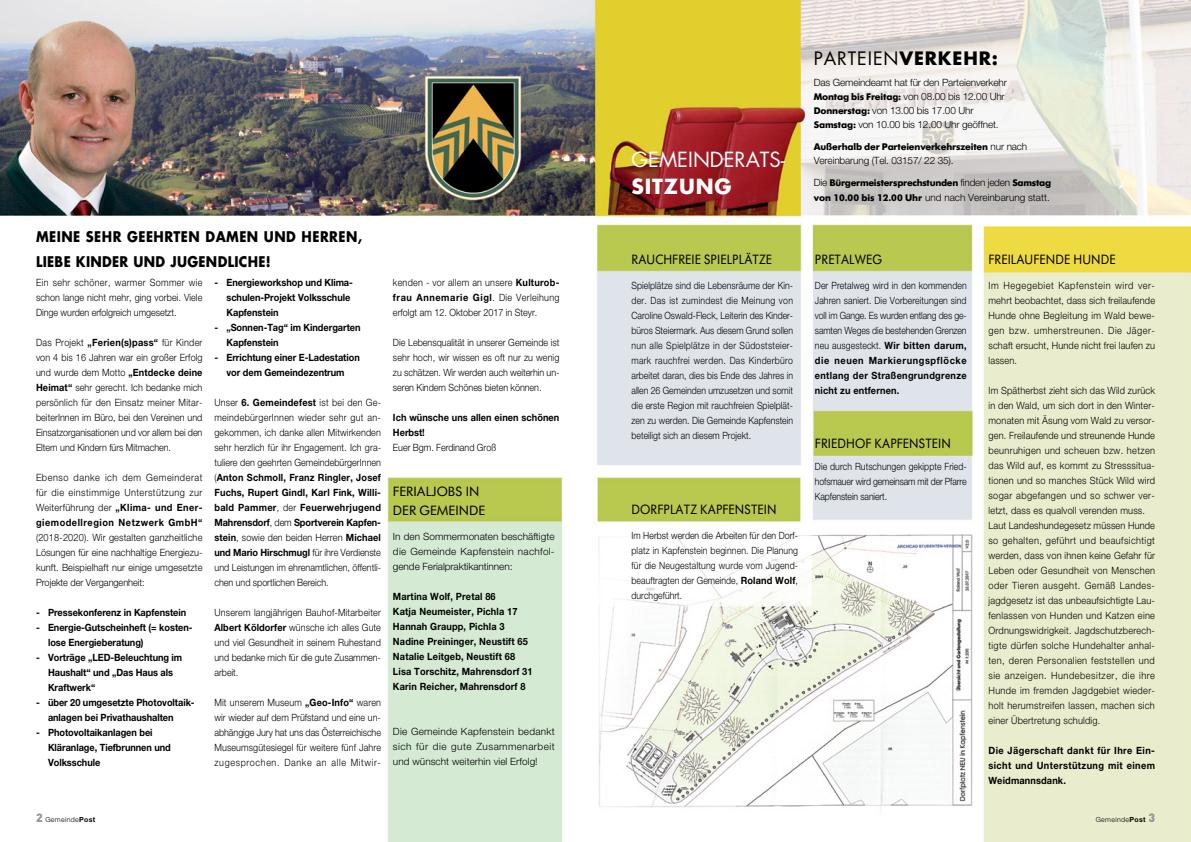
<style>
.page{position:relative;width:1191px;height:842px;background:#fff}
.page>*{position:absolute;margin:0;border:0;box-sizing:border-box;transform-origin:0 0}
.t1{font:20.3px "Futura";color:#fff}
.t2{font:700 20.3px "Futura";letter-spacing:.04em;color:#fff}
.t3{font:700 18px "Futura";color:#000}
.t4{font:18px "Futura";color:#000}
.t5{font:700 14.3px/25.1px "Futura";letter-spacing:.035em;color:#000;scale:.9 1}
.t6{font:14px "Futura SB";letter-spacing:.01em;color:#000;scale:.92 1}
.t7{font:14px/19px "Futura SB";letter-spacing:.01em;color:#000}
.t8{font:300 10px/15px "Helvetica Neue";letter-spacing:.015em;color:#000;text-align:justify;scale:.9 1}
.t9{font:300 10px/15px "Helvetica Neue";letter-spacing:.015em;color:#000;text-align:justify;scale:.92 1}
.t10{font:300 10px/15px "Helvetica Neue";letter-spacing:.015em;color:#000;text-align:justify;scale:.87 1}
.t11{font:700 10px/15px "Helvetica Neue";letter-spacing:-.005em;color:#000;scale:.92 1}
.t12{font:300 10px/15px "Helvetica Neue";letter-spacing:.015em;color:#000;text-align:justify}
.t13{font:300 10px/14px "Helvetica Neue";letter-spacing:-.015em;color:#000}
.t14{font:700 10px/15px "Helvetica Neue";letter-spacing:.015em;color:#000;scale:.92 1}
.t15{font:700 10px "Futura SB";letter-spacing:-.015em;color:#000}
.t16{font:300 10px "Helvetica Neue";letter-spacing:-.005em;color:#000;scale:.9 1}
.t17{font:300 7px "Helvetica Neue";letter-spacing:.05em;color:#000}
.s1{font-weight:700}
.s2{font-weight:400}
.s3{font-family:"Futura SB";font-weight:700}
.s4{font-family:"Helvetica Neue";font-weight:300}
.s5{font-family:"DIN";font-weight:900;font-size:12px;color:#939598}
</style>
<div class="page">
<img style="left:0;top:0;width:1191px;height:842px">
<h3 class="t5" style="left:36px;top:224px;width:364px">MEINE SEHR GEEHRTEN DAMEN UND HERREN,<br>LIEBE KINDER UND JUGENDLICHE!</h3>
<p class="t8" style="left:36px;top:274px;width:186px">Ein sehr schöner, warmer Sommer wie schon lange nicht mehr, ging vorbei. Viele Dinge wurden erfolgreich umgesetzt.</p>
<p class="t8" style="left:36px;top:334px;width:187px">Das Projekt <span class="s1">„Ferien(s)pass“</span> für Kinder von 4 bis 16 Jahren war ein großer Erfolg und wurde dem Motto <span class="s1">„Entdecke deine Heimat“</span> sehr gerecht. Ich bedanke mich persönlich für den Einsatz meiner Mitar&shy;beiterInnen im Büro, bei den Vereinen und Einsatzorganisationen und vor allem bei den Eltern und Kindern fürs Mitmachen.</p>
<p class="t9" style="left:36px;top:469px;width:182px">Ebenso danke ich dem Gemeinderat für die einstimmige Unterstützung zur Weiterführung der <span class="s1">„Klima- und Ener&shy;giemodellregion Netzwerk GmbH“</span></p>
<p class="t9" style="left:36px;top:529px;width:182px">(2018-2020). Wir gestalten ganzheitliche Lösungen für eine nachhaltige Energiezu&shy;kunft. Beispielhaft nur einige umgesetzte Projekte der Vergangenheit:</p>
<p class="t11" style="left:36px;top:604px;width:165px">- Pressekonferenz in Kapfenstein</p>
<p class="t11" style="left:48px;top:619px;width:159px;text-indent:-12px">- Energie-Gutscheinheft (= kosten&shy;lose Energieberatung)</p>
<p class="t11" style="left:48px;top:649px;width:147px;text-indent:-12px">- Vorträge „LED-Beleuchtung im<br>Haushalt“ und „Das Haus als<br>Kraftwerk“</p>
<p class="t11" style="left:48px;top:694px;width:161px;text-indent:-12px">- über 20 umgesetzte Photovoltaik&shy;anlagen bei Privathaushalten</p>
<p class="t11" style="left:48px;top:724px;width:135px;text-indent:-12px">- Photovoltaikanlagen bei<br>Kläranlage, Tiefbrunnen und<br>Volksschule</p>
<p class="t11" style="left:226px;top:274px;width:139px;text-indent:-12px">- Energieworkshop und Klima&shy;schulen-Projekt Volksschule<br>Kapfenstein</p>
<p class="t11" style="left:226px;top:319px;width:147px;text-indent:-12px">- „Sonnen-Tag“ im Kindergarten<br>Kapfenstein</p>
<p class="t11" style="left:214px;top:349px;width:159px;text-align:center">- Errichtung einer E-Ladestation vor dem Gemeindezentrum</p>
<p class="t8" style="left:214px;top:394px;width:187px">Unser <span class="s1">6. Gemeindefest</span> ist bei den Ge&shy;meindebürgerInnen wieder sehr gut an&shy;gekommen, ich danke allen Mitwirkenden sehr herzlich für ihr Engagement. Ich gra&shy;tuliere den geehrten GemeindebürgerInnen (<span class="s1">Anton Schmoll, Franz Ringler, Josef Fuchs, Rupert Gindl, Karl Fink, Willi&shy;bald Pammer</span>, der <span class="s1">Feuerwehrjugend Mahrensdorf</span>, dem <span class="s1">Sportverein Kapfen&shy;stein</span>, sowie den beiden Herren <span class="s1">Michael und Mario Hirschmugl</span> für ihre Verdienste und Leistungen im ehrenamtlichen, öffentli&shy;chen und sportlichen Bereich.</p>
<p class="t8" style="left:214px;top:604px;width:186px">Unserem langjährigen Bauhof-Mitarbeiter <span class="s1">Albert Köldorfer</span> wünsche ich alles Gute und viel Gesundheit in seinem Ruhestand und bedanke mich für die gute Zusammen&shy;arbeit.</p>
<p class="t8" style="left:214px;top:694px;width:187px">Mit unserem Museum <span class="s1">„Geo-Info“</span> waren wir wieder auf dem Prüfstand und eine un&shy;abhängige Jury hat uns das Österreichische Museumsgütesiegel für weitere fünf Jahre zugesprochen. Danke an alle Mitwir-</p>
<p class="t8" style="left:393px;top:275px;width:186px">kenden - vor allem an unsere <span class="s1">Kulturob&shy;frau Annemarie Gigl</span>. Die Verleihung erfolgt am 12. Oktober 2017 in Steyr.</p>
<p class="t8" style="left:393px;top:335px;width:187px">Die Lebensqualität in unserer Gemeinde ist sehr hoch, wir wissen es oft nur zu wenig zu schätzen. Wir werden auch weiterhin un&shy;seren Kindern Schönes bieten können.</p>
<p class="t11" style="left:393px;top:410px;width:182px">Ich wünsche uns allen einen schönen<br>Herbst!</p>
<p class="t16" style="left:393px;top:442px;width:116px">Euer Bgm. Ferdinand Groß</p>
<h3 class="t7" style="left:393px;top:482px;width:94px">FERIALJOBS IN<br>DER GEMEINDE</h3>
<p class="t12" style="left:393px;top:529px;width:163px">In den Sommermonaten beschäftigte die Gemeinde Kapfenstein nachfol&shy;gende Ferialpraktikantinnen:</p>
<p class="t14" style="left:393px;top:589px;width:153px">Martina Wolf, Pretal 86<br>Katja Neumeister, Pichla 17<br>Hannah Graupp, Pichla 3<br>Nadine Preininger, Neustift 65<br>Natalie Leitgeb, Neustift 68<br>Lisa Torschitz, Mahrensdorf 31<br>Karin Reicher, Mahrensdorf 8</p>
<p class="t12" style="left:393px;top:724px;width:163px">Die Gemeinde Kapfenstein bedankt sich für die gute Zusammenarbeit und wünscht weiterhin viel Erfolg!</p>
<h1 class="t1" style="left:631px;top:146px;width:155px">GEMEIN DERATS-</h1>
<h1 class="t2" style="left:631px;top:173px;width:101px">SITZUNG</h1>
<h2 class="t4" style="left:814px;top:47px;width:21px">PARTEIE</h2>
<h2 class="t3" style="left:883px;top:46px;width:83px"><span class="s2">N</span>VERKEHR</h2>
<h2 class="t3" style="left:991px;top:46px;width:8px">:</h2>
<p class="t13" style="left:814px;top:75px;width:195px">Das Gemeindeamt hat für den Parteienverkehr <span class="s3">Montag bis Freitag:</span> von 08.00 bis 12.00 Uhr <span class="s3">Donnerstag:</span> von 13.00 bis 17.00 Uhr <span class="s3">Samstag:</span> von 10.00 bis 12.00 Uhr geöffnet.</p>
<p class="t15" style="left:814px;top:141px;width:215px">Außerhalb der Parteienverkehrszeiten <span class="s4">nur nach</span></p>
<p class="t13" style="left:814px;top:153px;width:141px">Vereinbarung (Tel. 03157/ 22 35).</p>
<p class="t15" style="left:814px;top:177px;width:239px"><span class="s4">Die</span> Bürgermeistersprechstunden <span class="s4">finden jeden</span> Samstag</p>
<p class="t12" style="left:814px;top:190px;width:237px"><span class="s3">von 10.00 bis 12.00 Uhr</span> und nach Vereinbarung statt.</p>
<h3 class="t6" style="left:631px;top:252px;width:154px">RAUCHFREIE SPIELPLÄTZE</h3>
<p class="t10" style="left:631px;top:278px;width:187px">Spielplätze sind die Lebensräume der Kin&shy;der. Das ist zumindest die Meinung von Caroline Oswald-Fleck, Leiterin des Kinder&shy;büros Steiermark. Aus diesem Grund sollen nun alle Spielplätze in der Südoststeier&shy;mark rauchfrei werden. Das Kinderbüro arbeitet daran, dies bis Ende des Jahres in allen 26 Gemeinden umzusetzen und somit die erste Region mit rauchfreien Spielplät&shy;zen zu werden. Die Gemeinde Kapfenstein beteiligt sich an diesem Projekt.</p>
<h3 class="t6" style="left:631px;top:501px;width:159px">DORFPLATZ KAPFENSTEIN</h3>
<p class="t10" style="left:631px;top:527px;width:193px">Im Herbst werden die Arbeiten für den Dorf&shy;platz in Kapfenstein beginnen. Die Planung für die Neugestaltung wurde vom Jugend&shy;beauftragten der Gemeinde, <span class="s1">Roland Wolf</span>, durchgeführt.</p>
<h3 class="t6" style="left:815px;top:252px;width:75px">PRETALWEG</h3>
<p class="t10" style="left:815px;top:278px;width:176px">Der Pretalweg wird in den kommenden Jahren saniert. Die Vorbereitungen sind voll im Gange. Es wurden entlang des ge&shy;samten Weges die bestehenden Grenzen neu ausgesteckt. <span class="s1">Wir bitten darum, die neuen Markierungspflöcke entlang der Straßengrundgrenze nicht zu entfernen.</span></p>
<h3 class="t6" style="left:815px;top:436px;width:149px">FRIEDHOF KAPFENSTEIN</h3>
<p class="t10" style="left:815px;top:459px;width:176px">Die durch Rutschungen gekippte Fried&shy;hofsmauer wird gemeinsam mit der Pfarre Kapfenstein saniert.</p>
<h3 class="t6" style="left:988px;top:252px;width:140px">FREILAUFENDE HUNDE</h3>
<p class="t9" style="left:988px;top:278px;width:183px">Im Hegegebiet Kapfenstein wird ver&shy;mehrt beobachtet, dass sich freilaufende Hunde ohne Begleitung im Wald bewe&shy;gen bzw. umherstreunen. Die Jäger&shy;schaft ersucht, Hunde nicht frei laufen zu lassen.</p>
<p class="t9" style="left:988px;top:383px;width:183px;text-align:left">Im Spätherbst zieht sich das Wild zurück in den Wald, um sich dort in den Winter&shy;monaten mit Äsung vom Wald zu versor&shy;gen. Freilaufende und streunende Hunde beunruhigen und scheuen bzw. hetzen das Wild auf, es kommt zu Stresssitua&shy;tionen und so manches Stück Wild wird sogar abgefangen und so schwer ver&shy;letzt, dass es qualvoll verenden muss.<br>Laut Landeshundegesetz müssen Hunde so gehalten, geführt und beaufsichtigt werden, dass von ihnen keine Gefahr für Leben oder Gesundheit von Menschen oder Tieren ausgeht. Gemäß Landes&shy;jagdgesetz ist das unbeaufsichtigte Lau&shy;fenlassen von Hunden und Katzen eine Ordnungswidrigkeit. Jagdschutzberech&shy;tigte dürfen solche Hundehalter anhal&shy;ten, deren Personalien feststellen und sie anzeigen. Hundebesitzer, die ihre Hunde im fremden Jagdgebiet wieder&shy;holt herumstreifen lassen, machen sich einer Übertretung schuldig.</p>
<p class="t11" style="left:988px;top:743px;width:182px;text-align:justify">Die Jägerschaft dankt für Ihre Ein&shy;sicht und Unterstützung mit einem Weidmannsdank.</p>
<p class="t17" style="left:36px;top:816px;width:61px"><span class="s5">2</span> Gemeinde<span class="s1">Post</span></p>
<p class="t17" style="left:1095px;top:816px;width:61px">Gemeinde<span class="s1">Post</span> <span class="s5">3</span></p>
</div>
